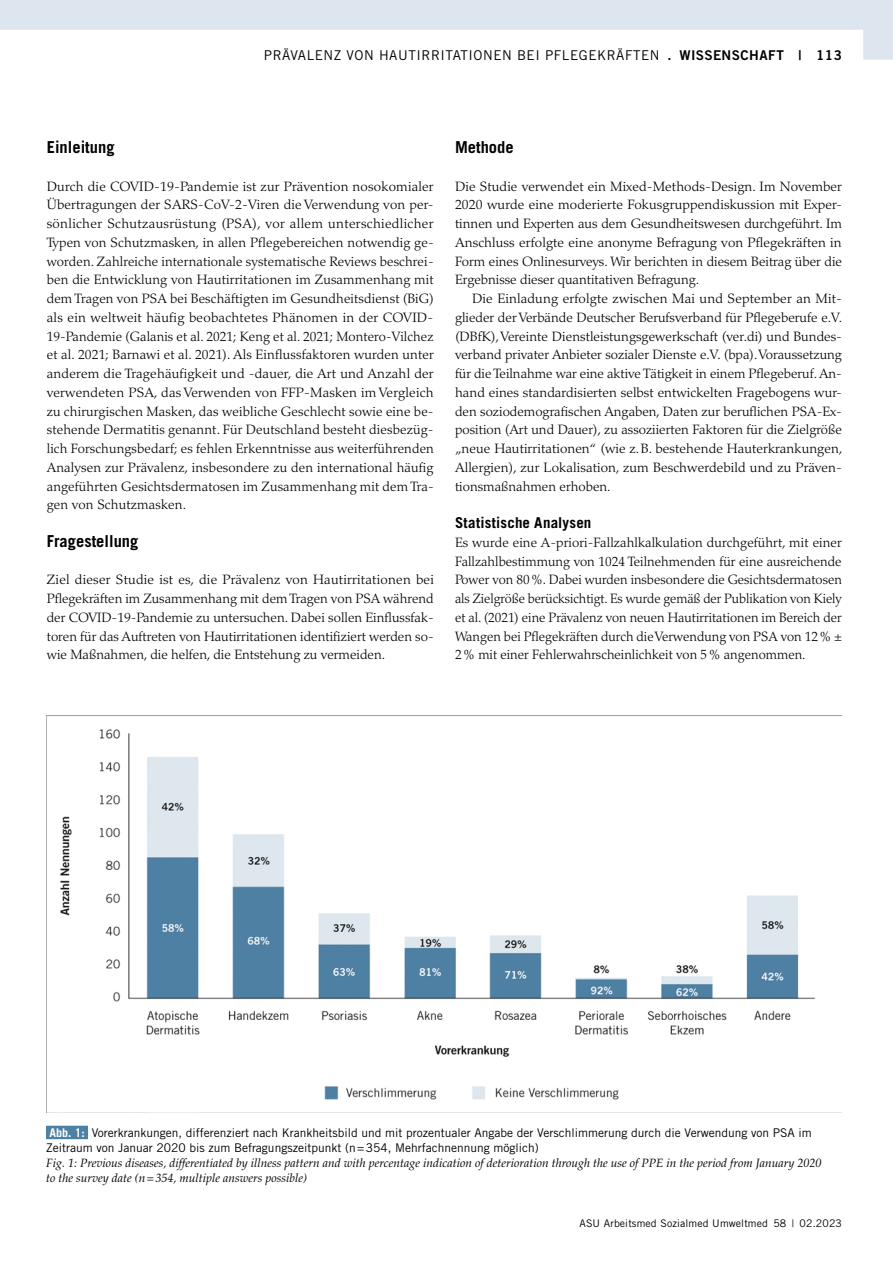
<style>
.page{position:relative;width:893px;height:1263px;background:#fff}
.page>*{position:absolute;margin:0;border:0;box-sizing:border-box;transform-origin:0 0}
.t1{font:700 16.5px "Trade Gothic LT Std";color:#000}
.t2{font:700 15px "Trade Gothic LT Std";letter-spacing:.015em;color:#000}
.t3{font:300 13.5px/18.8px "Palatino LT Std";letter-spacing:.01em;color:#000;text-align:justify}
.t4{font:13.5px "Trade Gothic LT Std";letter-spacing:.04em;color:#000}
.t5{font:13.5px "Trade Gothic LT Std Bd 2";letter-spacing:.035em;color:#000}
.t6{font:12px/15px "Trade Gothic LT Std";color:#000}
.t7{font:italic 12px/15px "Palatino LT Std";color:#000}
.t8{font:10.5px "Trade Gothic LT Std";letter-spacing:.01em;color:#000}
.s1{font-weight:700;color:#fff}
</style>
<div class="page">
<img style="left:47px;top:716px;width:795px;height:397px">
<div style="left:46px;top:1126px;width:42px;height:13px;background:#4e80a3"></div>
<svg style="left:0;top:0;width:893px;height:60px;fill:#e4ebf1"></svg>
<p class="t4" style="left:264px;top:47px;width:60px">Prävalenz</p>
<p class="t4" style="left:346px;top:47px;width:10px">von</p>
<p class="t4" style="left:379px;top:47px;width:20px">Hautirritationen</p>
<p class="t4" style="left:517px;top:47px;width:8px">bei</p>
<p class="t4" style="left:545px;top:47px;width:35px">Pflegekr</p>
<p class="t4" style="left:616px;top:47px;width:18px">äften</p>
<p class="t5" style="left:667px;top:46px;width:176px">. WISSENSCHAFT | -113</p>
<p class="t1" style="left:47px;top:137px;width:69px">Einleitung</p>
<p class="t3" style="left:47px;top:177px;width:389px;text-align:left">Durch die COVID-19-Pandemie ist zur Prävention nosokomialer Übertragungen der SARS-CoV-2-Viren die Verwendung von per&shy;sönlicher Schutzausrüstung (PSA), vor allem unterschiedlicher Typen von Schutzmasken, in allen Pflegebereichen notwendig ge&shy;worden. Zahlreiche internationale systematische Reviews beschrei&shy;ben die Entwicklung von Hautirritationen im Zusammenhang mit dem Tragen von PSA bei Beschäftigten im Gesundheitsdienst (BiG) als ein weltweit häufig beobachtetes Phänomen in der COVID-19-Pandemie (Galanis et al. 2021; Keng et al. 2021; Montero-Vilchez et al. 2021; Barnawi et al. 2021). Als Einflussfaktoren wurden unter anderem die Tragehäufigkeit und -dauer, die Art und Anzahl der verwendeten PSA, das Verwenden von FFP-Masken im Vergleich zu chirurgischen Masken, das weibliche Geschlecht sowie eine be&shy;stehende Dermatitis genannt. Für Deutschland besteht diesbezüg&shy;lich Forschungsbedarf; es fehlen Erkenntnisse aus weiterführenden Analysen zur Prävalenz, insbesondere zu den international häufig angeführten Gesichtsdermatosen im Zusammenhang mit dem Tra&shy;gen von Schutzmasken.</p>
<p class="t1" style="left:47px;top:531px;width:93px">Fragestellung</p>
<p class="t3" style="left:47px;top:571px;width:389px">Ziel dieser Studie ist es, die Prävalenz von Hautirritationen bei Pflegekräften im Zusammenhang mit dem Tragen von PSA während der COVID-19-Pandemie zu untersuchen. Dabei sollen Einflussfak&shy;toren für das Auftreten von Hautirritationen identifiziert werden so&shy;wie Maßnahmen, die helfen, die Entstehung zu vermeiden.</p>
<p class="t1" style="left:455px;top:137px;width:60px">Methode</p>
<p class="t3" style="left:455px;top:177px;width:389px">Die Studie verwendet ein Mixed-Methods-Design. Im November 2020 wurde eine moderierte Fokusgruppendiskussion mit Exper&shy;tinnen und Experten aus dem Gesundheitswesen durchgeführt. Im Anschluss erfolgte eine anonyme Befragung von Pflegekräften in Form eines Onlinesurveys. Wir berichten in diesem Beitrag über die Ergebnisse dieser quantitativen Befragung.</p>
<p class="t3" style="left:455px;top:289px;width:389px;text-indent:17px">Die Einladung erfolgte zwischen Mai und September an Mit&shy;glieder der Verbände Deutscher Berufsverband für Pflegeberufe e.V. (DBfK), Vereinte Dienstleistungsgewerkschaft (ver.di) und Bundes&shy;verband privater Anbieter sozialer Dienste e.V. (bpa). Voraussetzung für die Teilnahme war eine aktive Tätigkeit in einem Pflegeberuf. An&shy;hand eines standardisierten selbst entwickelten Fragebogens wur&shy;den soziodemografischen Angaben, Daten zur beruflichen PSA-Ex&shy;position (Art und Dauer), zu assoziierten Faktoren für die Zielgröße „neue Hautirritationen“ (wie z.B. bestehende Hauterkrankungen, Allergien), zur Lokalisation, zum Beschwerdebild und zu Präven&shy;tionsmaßnahmen erhoben.</p>
<p class="t2" style="left:455px;top:514px;width:138px">Statistische Analysen</p>
<p class="t3" style="left:455px;top:533px;width:388px">Es wurde eine A-priori-Fallzahlkalkulation durchgeführt, mit einer Fallzahlbestimmung von 1024 Teilnehmenden für eine ausreichende Power von 80%. Dabei wurden insbesondere die Gesichtsdermatosen als Zielgröße berücksichtigt. Es wurde gemäß der Publikation von Kiely et al. (2021) eine Prävalenz von neuen Hautirritationen im Bereich der Wangen bei Pflegekräften durch die Verwendung von PSA von 12% ± 2% mit einer Fehlerwahrscheinlichkeit von 5% angenommen.</p>
<p class="t6" style="left:46px;top:1125px;width:767px"><span class="s1">Abb. 1:</span> Vorerkrankungen, differenziert nach Krankheitsbild und mit prozentualer Angabe der Verschlimmerung durch die Verwendung von PSA im<br>Zeitraum von Januar 2020 bis zum Befragungszeitpunkt (n=354, Mehrfachnennung möglich)</p>
<p class="t7" style="left:46px;top:1155px;width:777px">Fig. 1: Previous diseases, differentiated by illness pattern and with percentage indication of deterioration through the use of PPE in the period from January 2020 to the survey date (n=354, multiple answers possible)</p>
<p class="t8" style="left:579px;top:1217px;width:264px">ASU Arbeitsmed Sozialmed Umweltmed 58 | 02.2023</p>
</div>
